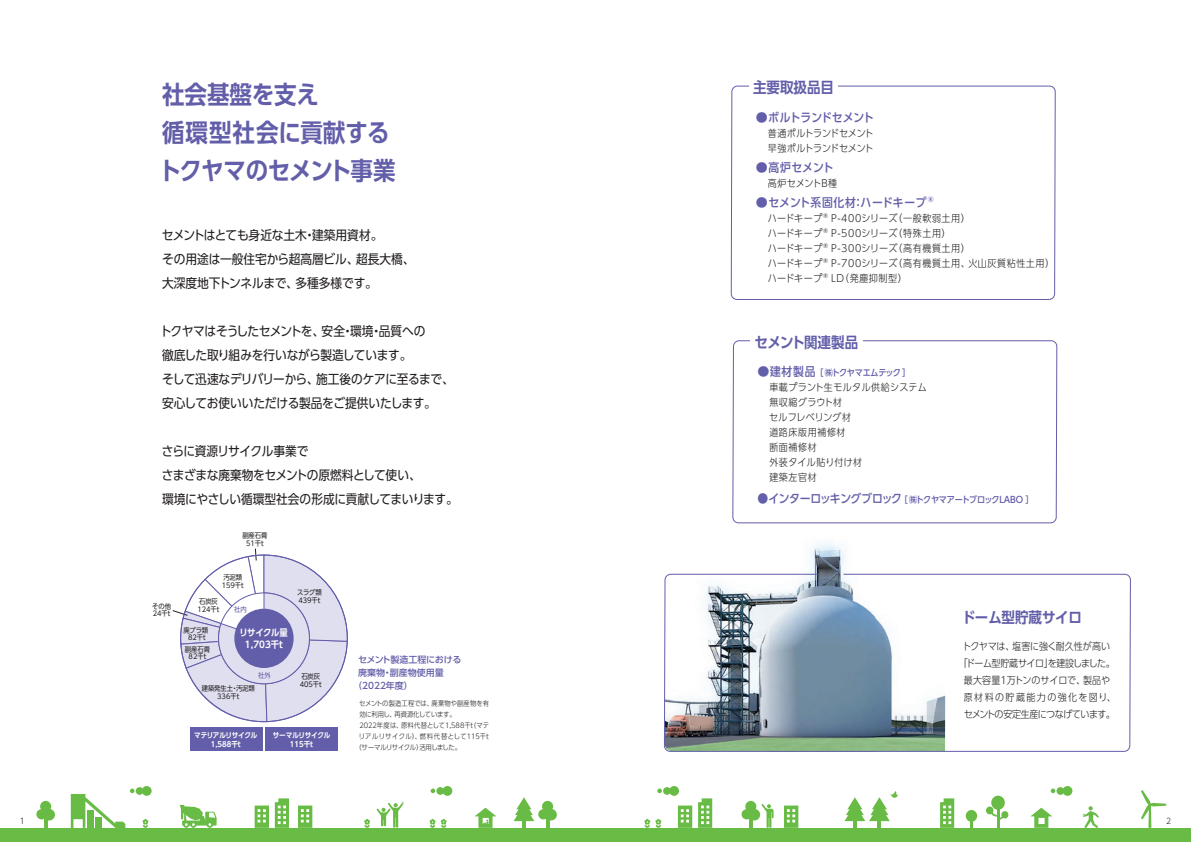
<style>
.page{position:relative;width:1191px;height:842px;background:#fff}
.page>*{position:absolute;margin:0;border:0;box-sizing:border-box;transform-origin:0 0}
.t1{font:25px/38px "UD Shin Go C Oniz Pr 6 De B";letter-spacing:-.005em;color:#625ea9}
.t2{font:15px "UD Shin Go C Oniz Pr 6 De B";color:#625ea9}
.t3{font:15px "UD Shin Go C Oniz Pr 6 De B";letter-spacing:-.045em;color:#625ea9}
.t4{font:13px/24px "UD Shin Go C Oniz Pr 6";color:#231f20}
.t5{font:500 12px "UD Shin Go C Oniz Pr 6";letter-spacing:.05em;color:#625ea9}
.t6{font:500 12px "UD Shin Go C Oniz Pr 6";letter-spacing:-.01em;color:#625ea9}
.t7{font:500 12px "UD Shin Go C Oniz Pr 6";letter-spacing:.01em;color:#625ea9}
.t8{font:300 10px/15px "UD Shin Go C Oniz Pr 6";letter-spacing:.06em;color:#231f20}
.t9{font:300 10px/17px "UD Shin Go C Oniz Pr 6";letter-spacing:-.015em;color:#231f20}
.t10{font:300 10px/15px "UD Shin Go C Oniz Pr 6";letter-spacing:.04em;color:#231f20}
.t11{font:300 10px "UD Shin Go C Oniz Pr 6";letter-spacing:-.005em;color:#231f20}
.t12{font:9.3px/12.4px "UD Shin Go C Oniz Pr 6 De B";color:#fff;text-align:center}
.t13{font:500 9px "UD Shin Go C Oniz Pr 6";letter-spacing:-.035em;color:#625ea9}
.t14{font:500 9px "UD Shin Go Pro";color:#625ea9}
.t15{font:500 9px "UD Shin Go Pro";letter-spacing:-.035em;color:#625ea9}
.t16{font:300 8px "UD Shin Go C Oniz Pr 6";color:#231f20}
.t17{font:7.3px/9px "UD Shin Go C Oniz Pr 6 De B";letter-spacing:-.02em;color:#fff;text-align:center}
.t18{font:7px/7.7px "UD Shin Go C Oniz Pr 6";color:#231f20}
.t19{font:300 7px "UD Shin Go C Oniz Pr 6";color:#231f20}
.t20{font:300 7px "UD Shin Go C Oniz Pr 6";letter-spacing:.045em;color:#231f20}
.t21{font:300 7px "UD Shin Go C Oniz Pr 6";letter-spacing:-.03em;color:#231f20}
.t22{font:7px "UD Shin Go C Oniz Pr 6";color:#625ea9}
.s1{font-family:"UD Shin Go Pro"}
.s2{font-family:"UD Shin Go Pro";font-size:12px}
.s3{font-size:12px}
</style>
<div class="page">
<div style="left:265px;top:727px;width:73px;height:24px;background:#625ea9"></div>
<div style="left:190px;top:727px;width:72px;height:24px;background:#625ea9"></div>
<svg style="left:761px;top:804px;width:12px;height:24px"></svg>
<hr style="left:996px;top:808px;width:3px;height:20px;background:#68bc45">
<div style="left:991px;top:796px;width:13px;height:14px;background:#68bc45;border-radius:50%"></div>
<svg style="left:989px;top:809px;width:15px;height:11px"></svg>
<div style="left:986px;top:806px;width:7px;height:8px;background:#68bc45;border-radius:50%"></div>
<div style="left:1001px;top:811px;width:7px;height:7px;background:#68bc45;border-radius:50%"></div>
<div style="left:1062px;top:786px;width:10px;height:10px;background:#68bc45;border-radius:50%"></div>
<div style="left:1056px;top:787px;width:8px;height:8px;background:#68bc45;border-radius:50%"></div>
<svg style="left:1050px;top:788px;width:5px;height:5px"></svg>
<div style="left:669px;top:786px;width:10px;height:10px;background:#68bc45;border-radius:50%"></div>
<div style="left:663px;top:787px;width:8px;height:8px;background:#68bc45;border-radius:50%"></div>
<svg style="left:657px;top:788px;width:5px;height:5px"></svg>
<div style="left:442px;top:786px;width:10px;height:10px;background:#68bc45;border-radius:50%"></div>
<div style="left:436px;top:787px;width:8px;height:8px;background:#68bc45;border-radius:50%"></div>
<svg style="left:430px;top:788px;width:5px;height:5px"></svg>
<div style="left:142px;top:786px;width:10px;height:10px;background:#68bc45;border-radius:50%"></div>
<div style="left:136px;top:787px;width:7px;height:8px;background:#68bc45;border-radius:50%"></div>
<svg style="left:376px;top:802px;width:27px;height:26px"></svg>
<svg style="left:1083px;top:806px;width:15px;height:22px"></svg>
<svg style="left:71px;top:788px;width:64px;height:40px"></svg>
<div style="left:87px;top:810px;width:6px;height:18px;background:#68bc45"></div>
<div style="left:95px;top:817px;width:6px;height:11px;background:#68bc45"></div>
<svg style="left:180px;top:805px;width:37px;height:23px"></svg>
<svg style="left:970px;top:822px;width:2px;height:6px"></svg>
<div style="left:965px;top:810px;width:12px;height:12px;background:#68bc45;border-radius:50%"></div>
<svg style="left:1141px;top:790px;width:25px;height:38px"></svg>
<svg style="left:255px;top:805px;width:14px;height:23px"></svg>
<svg style="left:298px;top:805px;width:14px;height:23px"></svg>
<svg style="left:275px;top:798px;width:14px;height:30px"></svg>
<svg style="left:678px;top:805px;width:14px;height:23px"></svg>
<svg style="left:784px;top:805px;width:14px;height:23px"></svg>
<svg style="left:698px;top:798px;width:14px;height:30px"></svg>
<svg style="left:940px;top:798px;width:14px;height:30px"></svg>
<svg style="left:474px;top:808px;width:22px;height:20px"></svg>
<svg style="left:1030px;top:808px;width:22px;height:20px"></svg>
<svg style="left:732px;top:85px;width:324px;height:156px"></svg>
<svg style="left:664px;top:241px;width:467px;height:511px"></svg>
<div style="left:0;top:828px;width:1191px;height:14px;background:#68bc45"></div>
<svg style="left:441px;top:819px;width:5px;height:9px"></svg>
<svg style="left:429px;top:819px;width:6px;height:9px"></svg>
<svg style="left:364px;top:819px;width:6px;height:9px"></svg>
<svg style="left:644px;top:819px;width:17px;height:9px"></svg>
<svg style="left:142px;top:819px;width:6px;height:9px"></svg>
<svg style="left:513px;top:797px;width:21px;height:31px"></svg>
<svg style="left:546px;top:818px;width:3px;height:10px"></svg>
<div style="left:545px;top:809px;width:12px;height:11px;background:#68bc45;border-radius:50%"></div>
<div style="left:538px;top:809px;width:10px;height:10px;background:#68bc45;border-radius:50%"></div>
<div style="left:542px;top:801px;width:11px;height:11px;background:#68bc45;border-radius:50%"></div>
<svg style="left:844px;top:791px;width:53px;height:37px"></svg>
<svg style="left:749px;top:818px;width:3px;height:10px"></svg>
<div style="left:748px;top:809px;width:12px;height:11px;background:#68bc45;border-radius:50%"></div>
<div style="left:741px;top:809px;width:11px;height:10px;background:#68bc45;border-radius:50%"></div>
<div style="left:745px;top:801px;width:11px;height:11px;background:#68bc45;border-radius:50%"></div>
<svg style="left:44px;top:818px;width:3px;height:10px"></svg>
<div style="left:43px;top:809px;width:12px;height:11px;background:#68bc45;border-radius:50%"></div>
<div style="left:36px;top:809px;width:11px;height:10px;background:#68bc45;border-radius:50%"></div>
<div style="left:40px;top:801px;width:11px;height:11px;background:#68bc45;border-radius:50%"></div>
<svg style="left:172px;top:548px;width:176px;height:175px"></svg>
<div style="left:234px;top:609px;width:60px;height:59px;background:#625ea9;border-radius:50%"></div>
<h1 class="t1" style="left:159px;top:74px;width:238px">社会基盤を支え<br>循環型社会に貢献するトクヤマのセメント事業</h1>
<p class="t4" style="left:162px;top:222px;width:254px">セメントはとても身近な土木・建築用資材。<br>その用途は一般住宅から超高層ビル、超長大橋、大深度地下トンネルまで、多種多様です。</p>
<p class="t4" style="left:160px;top:318px;width:295px">トクヤマはそうしたセメントを、安全・環境・品質への<br>徹底した取り組みを行いながら製造しています。<br>そして迅速なデリバリーから、施工後のケアに至るまで、安心してお使いいただける製品をご提供いたします。</p>
<p class="t4" style="left:162px;top:438px;width:297px">さらに資源リサイクル事業で<br>さまざまな廃棄物をセメントの原燃料として使い、<br>環境にやさしい循環型社会の形成に貢献してまいります。</p>
<p class="t18" style="left:152px;top:602px;width:20px">その他<br>24千t</p>
<p class="t18" style="left:242px;top:531px;width:27px;text-align:center">副産石膏<br>51千t</p>
<p class="t18" style="left:222px;top:573px;width:24px">汚泥類<br>159千t</p>
<p class="t22" style="left:234px;top:604px;width:14px">社内</p>
<p class="t18" style="left:197px;top:597px;width:24px">石炭灰<br>124千t</p>
<p class="t18" style="left:183px;top:627px;width:26px;line-height:7px;text-align:center">廃プラ類<br>82千t</p>
<p class="t18" style="left:185px;top:645px;width:27px;text-align:center">副産石膏<br>82千t</p>
<p class="t12" style="left:239px;top:625px;width:50px">リサイクル量<br>1,703千t</p>
<p class="t22" style="left:258px;top:670px;width:14px">社外</p>
<p class="t18" style="left:202px;top:684px;width:55px;text-align:center">建築発生土・汚泥類<br>336千t</p>
<p class="t18" style="left:297px;top:588px;width:26px">スラグ類<br>439千t</p>
<p class="t18" style="left:300px;top:672px;width:24px">石炭灰<br>405千t</p>
<p class="t17" style="left:194px;top:731px;width:65px">マテリアルリサイクル<br>1,588千t</p>
<p class="t17" style="left:273px;top:731px;width:59px">サーマルリサイクル<br>115千t</p>
<p class="t15" style="left:358px;top:653px;width:105px">セメント製造工程における</p>
<p class="t14" style="left:358px;top:666px;width:87px">廃棄物・副産物使用量</p>
<p class="t14" style="left:353px;top:679px;width:61px">（2022年度）</p>
<p class="t19" style="left:359px;top:698px;width:131px">セメントの製造工程では、廃棄物や副産物を有</p>
<p class="t19" style="left:359px;top:709px;width:98px">効に利用し、再資源化しています。</p>
<p class="t19" style="left:359px;top:720px;width:131px">2022年度は、原料代替として1,588千ｔ（マテ</p>
<p class="t20" style="left:359px;top:730px;width:133px">リアルリサイクル）、燃料代替として115千ｔ</p>
<p class="t21" style="left:355px;top:741px;width:107px">（サーマルリサイクル）活用しました。</p>
<p class="t2" style="left:753px;top:75px;width:82px">主要取扱品目</p>
<p class="t6" style="left:756px;top:108px;width:120px"><span class="s1">●</span>ポルトランドセメント</p>
<p class="t9" style="left:768px;top:125px;width:107px;line-height:15px">普通ポルトランドセメント早強ポルトランドセメント</p>
<p class="t7" style="left:756px;top:158px;width:79px"><span class="s1">●</span>高炉セメント</p>
<p class="t11" style="left:768px;top:175px;width:71px">高炉セメントB種</p>
<p class="t5" style="left:756px;top:193px;width:184px"><span class="s1">●</span>セメント系固化材：ハードキープ®</p>
<p class="t8" style="left:767px;top:210px;width:288px">ハードキープ®P-400シリーズ（一般軟弱土用）<br>ハードキープ®P-500シリーズ（特殊土用）<br>ハードキープ®P-300シリーズ（高有機質土用）<br>ハードキープ®P-700シリーズ（高有機質土用、火山灰質粘性土用）ハードキープ®LD（発塵抑制型）</p>
<p class="t3" style="left:754px;top:330px;width:105px">セメント関連製品</p>
<p class="t13" style="left:757px;top:366px;width:154px"><span class="s2">●</span><span class="s3">建材製品</span> ［ ㈱トクヤマエムテック ］</p>
<p class="t10" style="left:769px;top:380px;width:159px">車載プラント生モルタル供給システム無収縮グラウト材<br>セルフレベリング材<br>道路床版用補修材<br>断面補修材<br>外装タイル貼り付け材<br>建築左官材</p>
<p class="t13" style="left:757px;top:493px;width:278px"><span class="s3">●インターロッキングブロック</span>［ ㈱トクヤマアートブロックLABO ］</p>
<p class="t2" style="left:962px;top:606px;width:121px">ドーム型貯蔵サイロ</p>
<p class="t9" style="left:958px;top:637px;width:158px;text-align:center">トクヤマは、塩害に強く耐久性が高い「ドーム型貯蔵サイロ」を建設しました。最大容量1万トンのサイロで、製品や原材料の貯蔵能力の強化を図り、セメントの安定生産につなげています。</p>
<p class="t16" style="left:20px;top:815px;width:7px">1</p>
<p class="t16" style="left:1166px;top:815px;width:7px">2</p>
</div>
